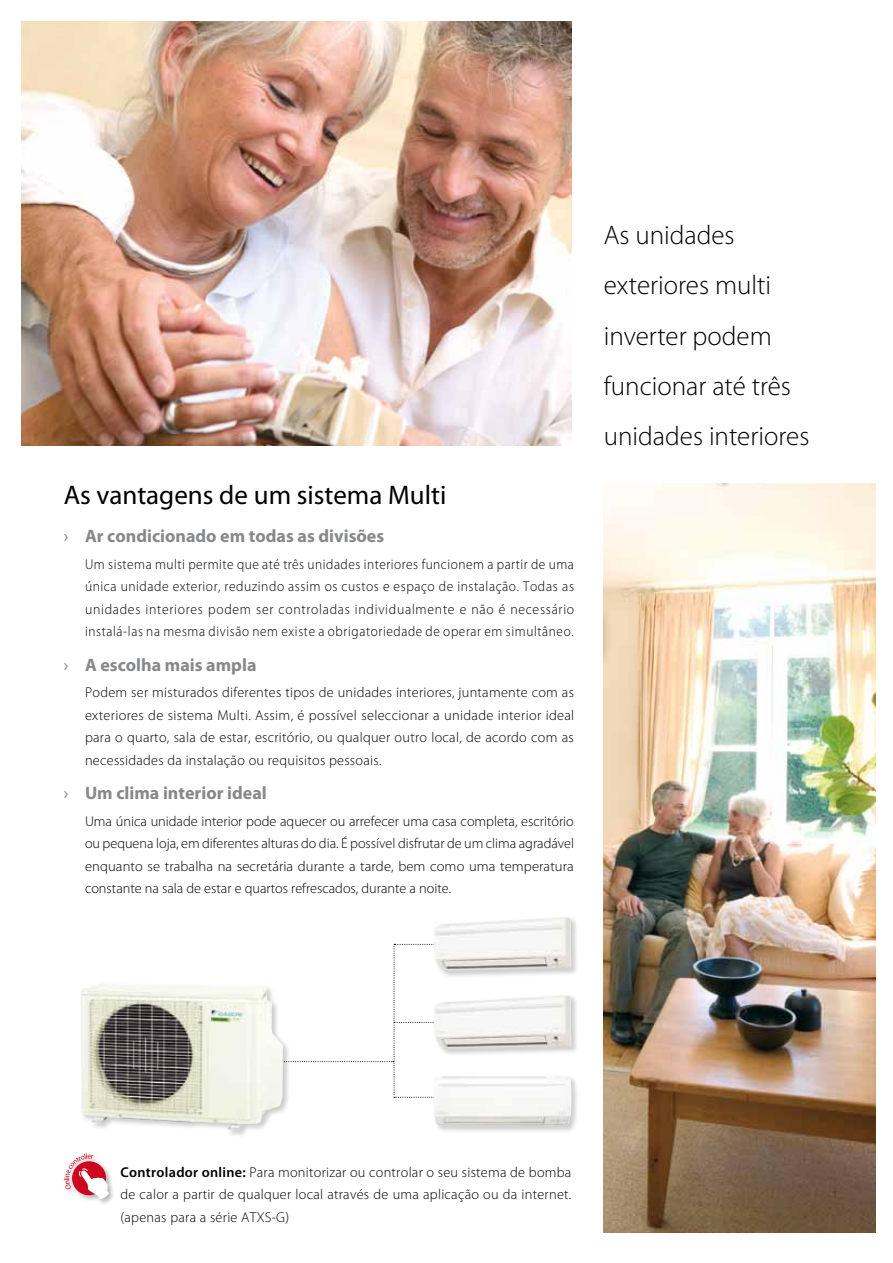
<style>
.page{position:relative;width:893px;height:1263px;background:#fff}
.page>*{position:absolute;margin:0;border:0;box-sizing:border-box;transform-origin:0 0}
.t1{font:300 27px/50.2px "Myriad Pro";color:#000}
.t2{font:27px "Myriad Pro";color:#000}
.t3{font:700 18px "Myriad Pro";color:#87888a}
.t4{font:300 14.25px/22.5px "Myriad Pro";letter-spacing:.02em;color:#000;text-align:justify}
.t5{font:300 14.25px/22.5px "Myriad Pro";letter-spacing:.02em;color:#000;text-align:justify;scale:.94 1}
.s1{font-weight:400}
.s2{font-weight:600}
</style>
<div class="page">
<img style="left:21px;top:21px;width:550px;height:424px">
<img style="left:604px;top:483px;width:272px;height:750px">
<div style="left:79px;top:982px;width:212px;height:156px;background:#000;opacity:.2"></div>
<img style="left:81px;top:983px;width:148px;height:140px">
<div style="left:432px;top:1074px;width:146px;height:59px;background:#000;opacity:.2"></div>
<img style="left:434px;top:1076px;width:137px;height:50px">
<svg style="left:193px;top:944px;width:258px;height:154px"></svg>
<div style="left:432px;top:993px;width:147px;height:63px;background:#000;opacity:.2"></div>
<img style="left:434px;top:995px;width:137px;height:54px">
<div style="left:432px;top:915px;width:147px;height:63px;background:#000;opacity:.2"></div>
<img style="left:434px;top:917px;width:137px;height:54px">
<div style="left:62px;top:1151px;width:54px;height:54px;background:#000;opacity:.3"></div>
<svg style="left:64px;top:1153px;width:45px;height:46px"></svg>
<h1 class="t2" style="left:64px;top:478px;width:384px">As vantagens de um sistema Multi</h1>
<p class="t3" style="left:64px;top:524px;width:322px"><span class="s1">›</span> Ar condicionado em todas as divisões</p>
<p class="t5" style="left:85px;top:553px;width:522px">Um sistema multi permite que até três unidades interiores funcionem a partir de uma única unidade exterior, reduzindo assim os custos e espaço de instalação. Todas as unidades interiores podem ser controladas individualmente e não é necessário instalá-las na mesma divisão nem existe a obrigatoriedade de operar em simultâneo.</p>
<p class="t3" style="left:64px;top:653px;width:194px"><span class="s1">›</span> A escolha mais ampla</p>
<p class="t4" style="left:85px;top:682px;width:491px">Podem ser misturados diferentes tipos de unidades interiores, juntamente com as exteriores de sistema Multi. Assim, é possível seleccionar a unidade interior ideal para o quarto, sala de estar, escritório, ou qualquer outro local, de acordo com as necessidades da instalação ou requisitos pessoais.</p>
<p class="t3" style="left:64px;top:781px;width:205px"><span class="s1">›</span> Um clima interior ideal</p>
<p class="t4" style="left:85px;top:810px;width:491px">Uma única unidade interior pode aquecer ou arrefecer uma casa completa, escritório ou pequena loja, em diferentes alturas do dia. É possível disfrutar de um clima agradável enquanto se trabalha na secretária durante a tarde, bem como uma temperatura constante na sala de estar e quartos refrescados, durante a noite.</p>
<h1 class="t1" style="left:604px;top:211px;width:207px">As unidades exteriores multi inverter podem funcionar até três unidades interiores</h1>
<p class="t4" style="left:120px;top:1161px;width:452px"><span class="s2">Controlador online:</span> Para monitorizar ou controlar o seu sistema de bomba de calor a partir de qualquer local através de uma aplicação ou da internet. (apenas para a série ATXS-G)</p>
</div>
